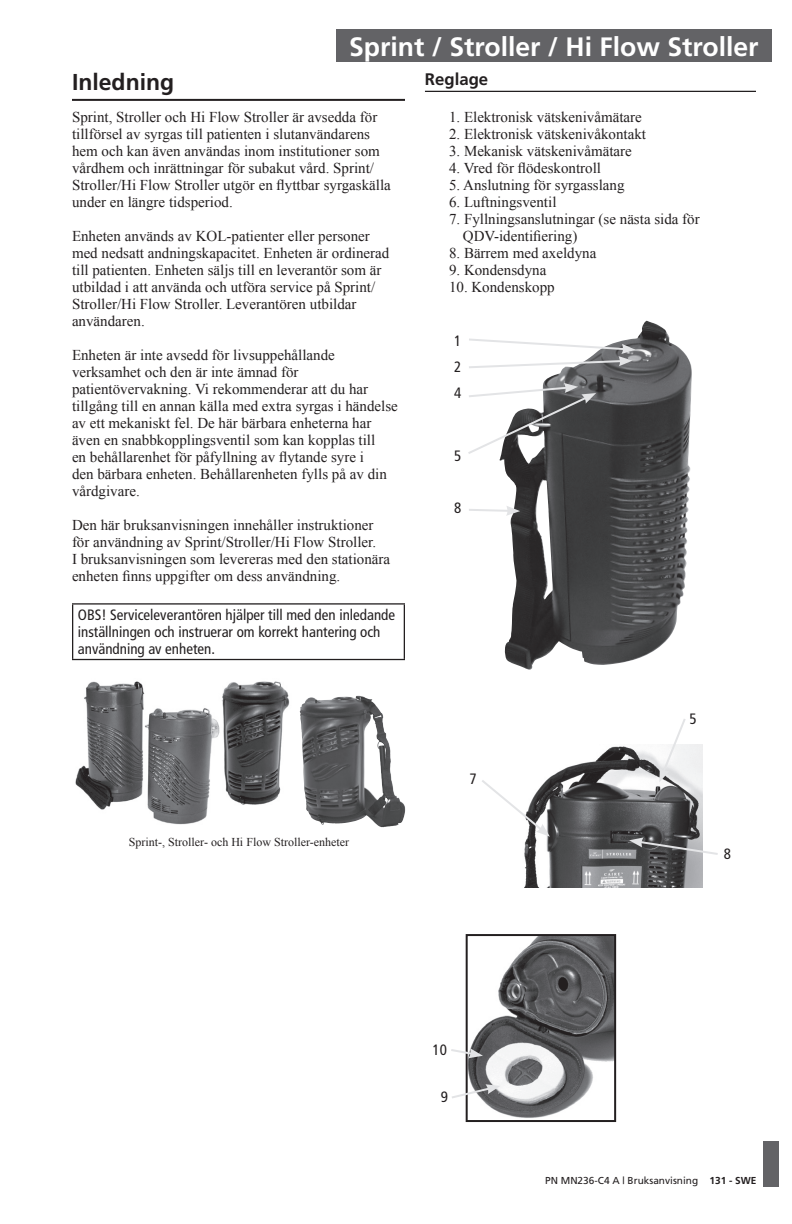
<style>
.page{position:relative;width:792px;height:1224px;background:#fff}
.page>*{position:absolute;margin:0;border:0;box-sizing:border-box;transform-origin:0 0}
.t1{font:700 26.6px "Frutiger";color:#fff}
.t2{font:700 23px "Frutiger";color:#231f20}
.t3{font:700 16.8px "Frutiger";color:#231f20}
.t4{font:15px/17px "Times New Roman";color:#231f20}
.t5{font:condensed 15px/17px "Frutiger";color:#231f20}
.t6{font:12px "Times New Roman";color:#231f20}
.t7{font:10px "Frutiger";color:#231f20}
.s1{font-weight:700}
</style>
<div class="page">
<div style="left:763px;top:1141px;width:15px;height:45px;background:#636366"></div>
<div style="left:336px;top:29px;width:436px;height:33px;background:#636366"></div>
<hr style="left:72px;top:99px;width:333px;height:2px;background:#231f20">
<hr style="left:72px;top:603px;width:333px;height:2px;background:#231f20">
<hr style="left:72px;top:605px;width:1px;height:54px;background:#231f20">
<hr style="left:404px;top:605px;width:1px;height:54px;background:#231f20">
<hr style="left:72px;top:659px;width:333px;height:1px;background:#231f20">
<hr style="left:425px;top:91px;width:331px;height:1px;background:#231f20">
<img style="left:75px;top:681px;width:215px;height:144px">
<img style="left:469px;top:937px;width:144px;height:181px">
<div style="left:466px;top:934px;width:150px;height:188px;border:2px solid #231f20"></div>
<svg style="left:451px;top:1048px;width:32px;height:10px"></svg>
<svg style="left:452px;top:1084px;width:48px;height:16px"></svg>
<img style="left:499px;top:327px;width:192px;height:343px">
<svg style="left:469px;top:506px;width:51px;height:10px"></svg>
<svg style="left:469px;top:337px;width:167px;height:32px"></svg>
<svg style="left:468px;top:383px;width:128px;height:73px"></svg>
<img style="left:524px;top:745px;width:179px;height:143px">
<svg style="left:629px;top:837px;width:89px;height:19px"></svg>
<svg style="left:482px;top:778px;width:68px;height:59px"></svg>
<svg style="left:659px;top:719px;width:28px;height:63px"></svg>
<img style="left:300px;top:696px;width:74px;height:129px">
<h1 class="t1" style="left:349px;top:31px;width:411px">Sprint / Stroller / Hi Flow Stroller</h1>
<h2 class="t2" style="left:72px;top:68px;width:104px">Inledning</h2>
<p class="t4" style="left:72px;top:108px;width:320px">Sprint, Stroller och Hi Flow Stroller är avsedda för tillförsel av syrgas till patienten i slutanvändarens hem och kan även användas inom institutioner som vårdhem och inrättningar för subakut vård. Sprint/ Stroller/Hi Flow Stroller utgör en flyttbar syrgaskälla under en längre tidsperiod.</p>
<p class="t4" style="left:72px;top:227px;width:319px">Enheten används av KOL-patienter eller personer med nedsatt andningskapacitet. Enheten är ordinerad till patienten. Enheten säljs till en leverantör som är utbildad i att använda och utföra service på Sprint/ Stroller/Hi Flow Stroller. Leverantören utbildar användaren.</p>
<p class="t4" style="left:72px;top:346px;width:327px">Enheten är inte avsedd för livsuppehållande verksamhet och den är inte ämnad för patientövervakning. Vi rekommenderar att du har tillgång till en annan källa med extra syrgas i händelse av ett mekaniskt fel. De här bärbara enheterna har även en snabbkopplingsventil som kan kopplas till<br>en behållarenhet för påfyllning av flytande syre i<br>den bärbara enheten. Behållarenheten fylls på av din vårdgivare.</p>
<p class="t4" style="left:72px;top:516px;width:320px">Den här bruksanvisningen innehåller instruktioner för användning av Sprint/Stroller/Hi Flow Stroller.<br>I bruksanvisningen som levereras med den stationära enheten finns uppgifter om dess användning.</p>
<p class="t5" style="left:78px;top:607px;width:319px">OBS! Serviceleverantören hjälper till med den inledande inställningen och instruerar om korrekt hantering och användning av enheten.</p>
<p class="t6" style="left:129px;top:834px;width:222px">Sprint-, Stroller- och Hi Flow Stroller-enheter</p>
<p class="t3" style="left:425px;top:69px;width:65px">Reglage</p>
<p class="t4" style="left:449px;top:108px;width:194px">1. Elektronisk vätskenivåmätare</p>
<p class="t4" style="left:449px;top:125px;width:199px">2. Elektronisk vätskenivåkontakt</p>
<p class="t4" style="left:449px;top:142px;width:184px">3. Mekanisk vätskenivåmätare</p>
<p class="t4" style="left:449px;top:159px;width:154px">4. Vred för flödeskontroll</p>
<p class="t4" style="left:449px;top:176px;width:177px">5. Anslutning för syrgasslang</p>
<p class="t4" style="left:449px;top:193px;width:109px">6. Luftningsventil</p>
<p class="t4" style="left:463px;top:210px;width:238px;text-indent:-14px">7. Fyllningsanslutningar (se nästa sida för<br>QDV‑identifiering)</p>
<p class="t4" style="left:449px;top:244px;width:149px">8. Bärrem med axeldyna</p>
<p class="t4" style="left:449px;top:261px;width:99px">9. Kondensdyna</p>
<p class="t4" style="left:449px;top:278px;width:107px">10. Kondenskopp</p>
<p class="t5" style="left:454px;top:328px;width:9px;line-height:26px;text-align:justify">1<br>2<br>4</p>
<p class="t5" style="left:454px;top:448px;width:9px">5</p>
<p class="t5" style="left:454px;top:500px;width:9px">8</p>
<p class="t5" style="left:469px;top:770px;width:9px">7</p>
<p class="t5" style="left:690px;top:710px;width:9px">5</p>
<p class="t5" style="left:724px;top:846px;width:9px">8</p>
<p class="t5" style="left:433px;top:1041px;width:16px">10</p>
<p class="t5" style="left:441px;top:1089px;width:9px">9</p>
<p class="t7" style="left:545px;top:1175px;width:213px">PN MN236-C4 A | Bruksanvisning <span class="s1">131 - SWE</span></p>
</div>
